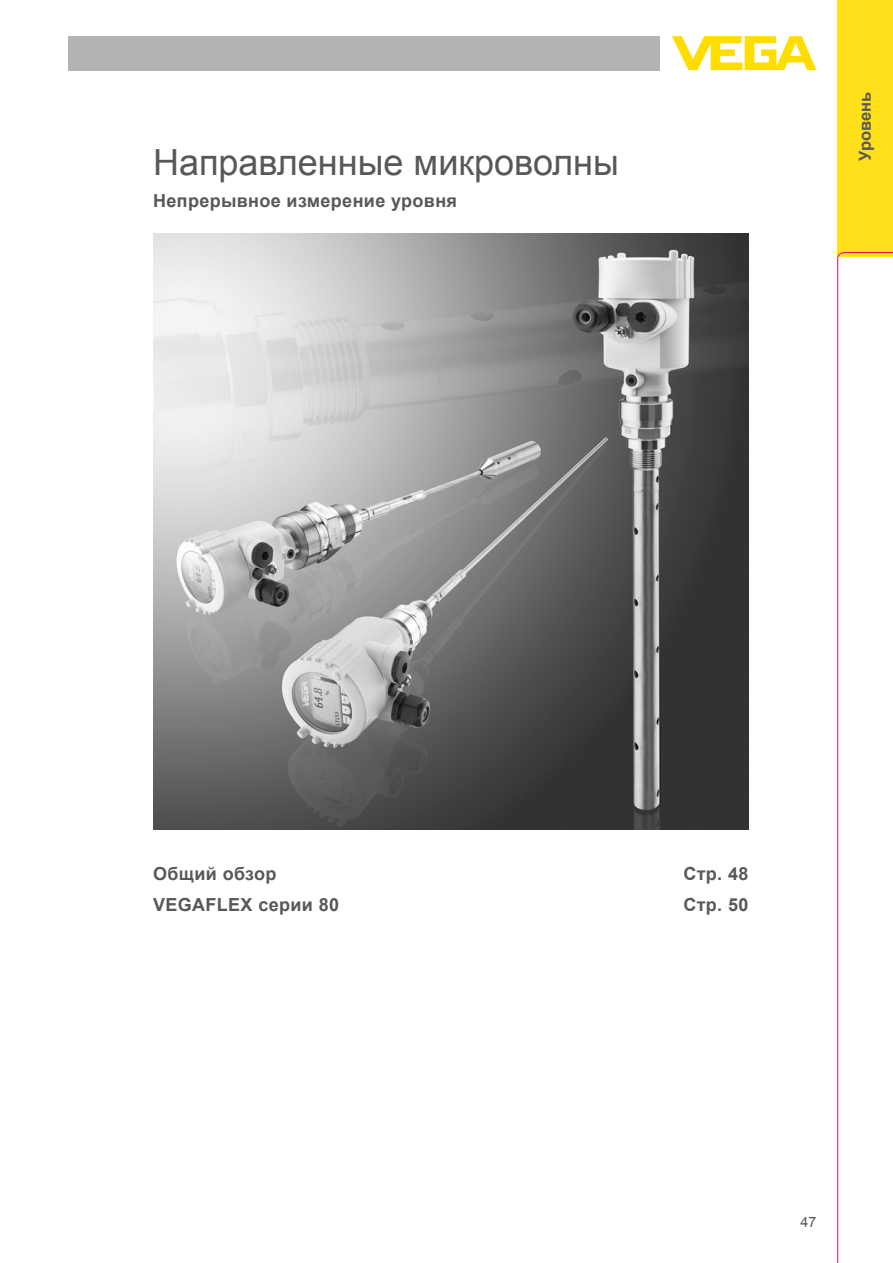
<style>
.page{position:relative;width:893px;height:1263px;background:#fff}
.page>*{position:absolute;margin:0;border:0;box-sizing:border-box;transform-origin:0 0}
.t1{font:36px "Arial";color:#58585a}
.t2{font:700 18px "Arial";letter-spacing:.02em;color:#58585a}
.t3{font:700 16.5px "Arial";color:#58585a}
.t4{font:14.25px "Arial";color:#58585a}
</style>
<div class="page">
<div style="left:68px;top:36px;width:591px;height:34px;background:#b1b3b4"></div>
<svg style="left:672px;top:36px;width:144px;height:34px"></svg>
<img style="left:153px;top:234px;width:595px;height:595px">
<div style="left:838px;top:0;width:55px;height:257px;background:#ffe01a"></div>
<svg style="left:837px;top:252px;width:56px;height:1011px"></svg>
<h1 class="t1" style="left:153px;top:139px;width:467px">Направленные микроволны</h1>
<p class="t2" style="left:153px;top:188px;width:305px">Непрерывное измерение уровня</p>
<p class="t3" style="left:854px;top:161px;width:71px;rotate:-90deg">Уровень</p>
<p class="t2" style="left:153px;top:861px;width:125px">Общий обзор</p>
<p class="t2" style="left:683px;top:861px;width:66px">Стр. 48</p>
<p class="t2" style="left:153px;top:893px;width:187px">VEGAFLEX серии 80</p>
<p class="t2" style="left:683px;top:893px;width:66px">Стр. 50</p>
<p class="t4" style="left:801px;top:1212px;width:17px">47</p>
</div>
